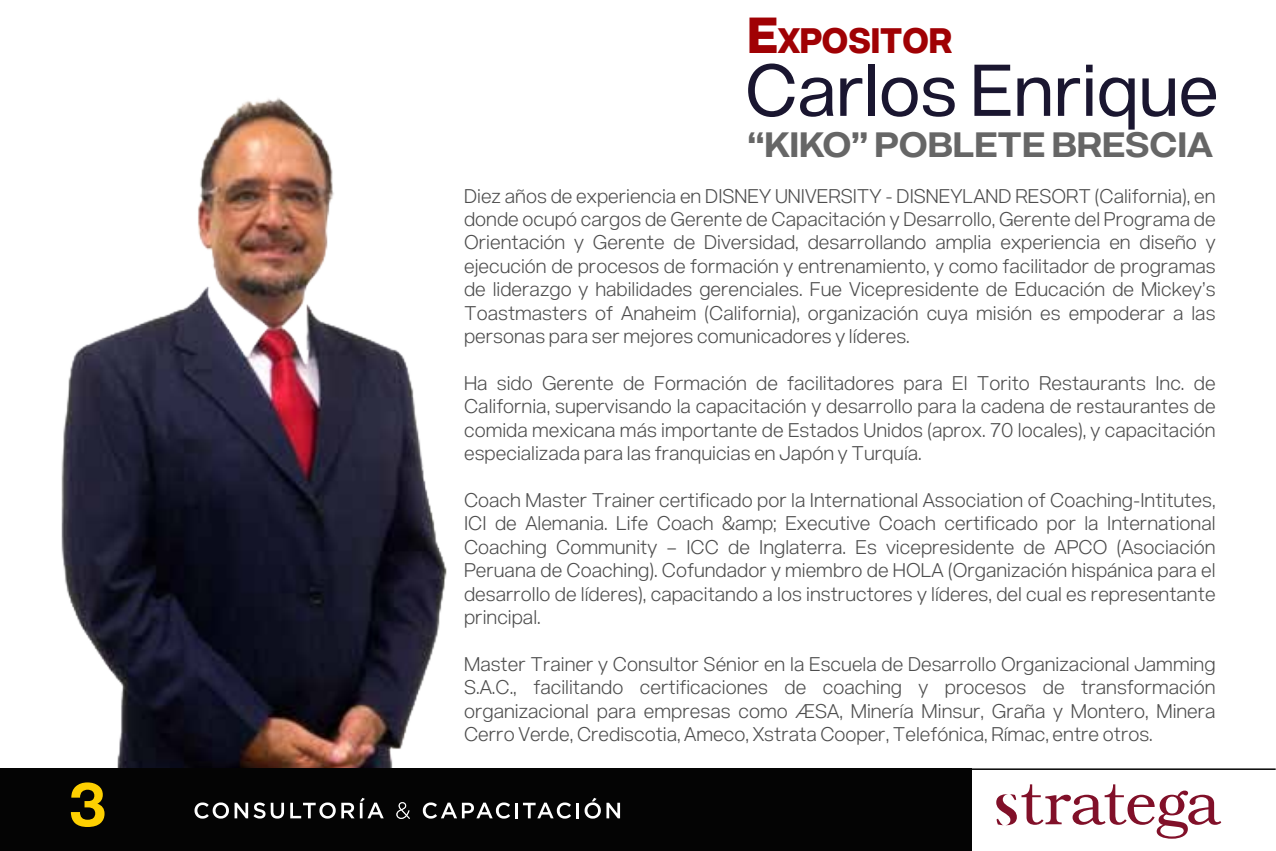
<style>
.page{position:relative;width:1276px;height:851px;background:#fff}
.page>*{position:absolute;margin:0;border:0;box-sizing:border-box;transform-origin:0 0}
.t1{font:72px "Acronym";color:#1a1630}
.t2{font:700 60px "Acronym";color:#fed001}
.t3{font:800 34.95px "Acronym";color:#a00104}
.t4{font:700 34.65px "Acronym";color:#666;scale:1.11 1}
.t5{font:300 19.5px/23.4px "Acronym";color:#4d4d4d;text-align:justify}
.s1{font-size:49.8px}
</style>
<div class="page">
<img style="left:61px;top:98px;width:386px;height:670px">
<div style="left:0;top:768px;width:971px;height:82px;background:#040404"></div>
<hr style="left:734px;top:768px;width:541px;height:1px;background:#040404">
<svg style="left:996px;top:784px;width:225px;height:54px"></svg>
<svg style="left:194px;top:802px;width:71px;height:16px"></svg>
<svg style="left:271px;top:802px;width:13px;height:16px"></svg>
<svg style="left:290px;top:802px;width:64px;height:16px"></svg>
<svg style="left:360px;top:797px;width:24px;height:21px"></svg>
<svg style="left:396px;top:802px;width:14px;height:17px"></svg>
<svg style="left:423px;top:802px;width:87px;height:16px"></svg>
<hr style="left:515px;top:802px;width:3px;height:16px;background:#fff">
<svg style="left:523px;top:802px;width:48px;height:16px"></svg>
<hr style="left:576px;top:802px;width:3px;height:16px;background:#fff">
<svg style="left:584px;top:797px;width:36px;height:21px"></svg>
<h2 class="t2" style="left:69px;top:760px;width:38px">3</h2>
<h3 class="t3" style="left:747px;top:15px;width:206px"><span class="s1">E</span>XPOSITOR</h3>
<h1 class="t1" style="left:745px;top:38px;width:475px">Carlos Enrique</h1>
<h3 class="t4" style="left:747px;top:119px;width:420px">“KIKO” POBLETE BRESCIA</h3>
<p class="t5" style="left:464px;top:183px;width:753px">Diez años de experiencia en DISNEY UNIVERSITY - DISNEYLAND RESORT (California), en donde ocupó cargos de Gerente de Capacitación y Desarrollo, Gerente del Programa de Orientación y Gerente de Diversidad, desarrollando amplia experiencia en diseño y ejecución de procesos de formación y entrenamiento, y como facilitador de programas de liderazgo y habilidades gerenciales. Fue Vicepresidente de Educación de Mickey’s Toastmasters of Anaheim (California), organización cuya misión es empoderar a las personas para ser mejores comunicadores y líderes.</p>
<p class="t5" style="left:464px;top:370px;width:753px">Ha sido Gerente de Formación de facilitadores para El Torito Restaurants Inc. de California, supervisando la capacitación y desarrollo para la cadena de restaurantes de comida mexicana más importante de Estados Unidos (aprox. 70 locales), y capacitación especializada para las franquicias en Japón y Turquía.</p>
<p class="t5" style="left:464px;top:487px;width:753px">Coach Master Trainer certificado por la International Association of Coaching-Intitutes, ICI de Alemania. Life Coach &amp;amp; Executive Coach certificado por la International Coaching Community – ICC de Inglaterra. Es vicepresidente de APCO (Asociación Peruana de Coaching). Cofundador y miembro de HOLA (Organización hispánica para el desarrollo de líderes), capacitando a los instructores y líderes, del cual es representante principal.</p>
<p class="t5" style="left:464px;top:651px;width:753px">Master Trainer y Consultor Sénior en la Escuela de Desarrollo Organizacional Jamming S.A.C., facilitando certificaciones de coaching y procesos de transformación organizacional para empresas como ÆSA, Minería Minsur, Graña y Montero, Minera Cerro Verde, Crediscotia, Ameco, Xstrata Cooper, Telefónica, Rímac, entre otros.</p>
</div>
